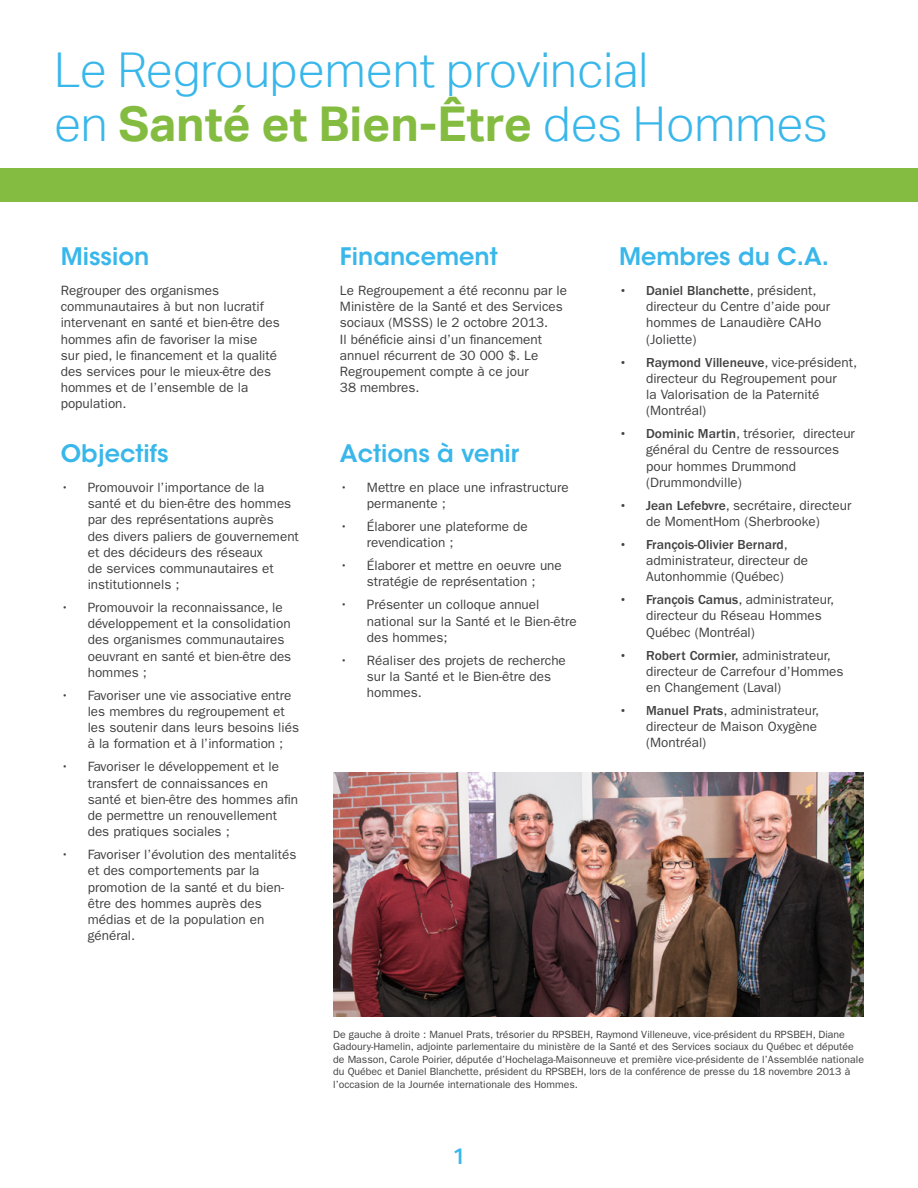
<style>
.page{position:relative;width:918px;height:1188px;background:#fff}
.page>*{position:absolute;margin:0;border:0;box-sizing:border-box;transform-origin:0 0}
.t1{font:300 48px/54px "Aktiv Grotesk";color:#39b7ea}
.t2{font:600 24px "ITC Avant Garde Std";color:#39b7ea}
.t3{font:500 22.5px "Aktiv Grotesk";color:#39b7ea}
.t4{font:13.5px/16.2px "ITC Franklin Gothic Std";color:#414042}
.t5{font:10.5px/12.6px "ITC Franklin Gothic Std";color:#414042}
.s1{font-weight:700;color:#84bc41}
.s2{font-weight:500}
</style>
<div class="page">
<div style="left:0;top:168px;width:918px;height:34px;background:#84bc41"></div>
<img style="left:333px;top:772px;width:531px;height:245px">
<h1 class="t1" style="left:54px;top:43px;width:775px">Le Regroupement provincial<br>en <span class="s1">Santé et Bien-Être</span> des Hommes</h1>
<h2 class="t2" style="left:61px;top:241px;width:90px">Mission</h2>
<p class="t4" style="left:61px;top:282px;width:221px">Regrouper des organismes communautaires à but non lucratif intervenant en santé et bien-être des hommes afin de favoriser la mise<br>sur pied, le financement et la qualité des services pour le mieux-être des hommes et de l’ensemble de la population.</p>
<h2 class="t2" style="left:61px;top:438px;width:109px">Objectifs</h2>
<p class="t4" style="left:88px;top:479px;width:213px;text-indent:-27px">• Promouvoir l’importance de la santé et du bien-être des hommes par des représentations auprès<br>des divers paliers de gouvernement et des décideurs des réseaux<br>de services communautaires et institutionnels ;</p>
<p class="t4" style="left:88px;top:600px;width:205px;text-indent:-27px">• Promouvoir la reconnaissance, le développement et la consolidation des organismes communautaires oeuvrant en santé et bien-être des hommes ;</p>
<p class="t4" style="left:88px;top:687px;width:213px;text-indent:-27px">• Favoriser une vie associative entre les membres du regroupement et les soutenir dans leurs besoins liés à la formation et à l’information ;</p>
<p class="t4" style="left:88px;top:759px;width:212px;text-indent:-27px">• Favoriser le développement et le transfert de connaissances en santé et bien-être des hommes afin de permettre un renouvellement des pratiques sociales ;</p>
<p class="t4" style="left:88px;top:847px;width:210px;text-indent:-27px">• Favoriser l’évolution des mentalités et des comportements par la promotion de la santé et du bien&shy;être des hommes auprès des médias et de la population en général.</p>
<h2 class="t2" style="left:340px;top:241px;width:159px">Financement</h2>
<p class="t4" style="left:340px;top:282px;width:229px">Le Regroupement a été reconnu par le<br>Ministère de la Santé et des Services sociaux (MSSS) le 2 octobre 2013.<br>Il bénéficie ainsi d’un financement annuel récurrent de 30 000 $. Le<br>Regroupement compte à ce jour<br>38 membres.</p>
<h2 class="t2" style="left:340px;top:438px;width:181px">Actions à venir</h2>
<p class="t4" style="left:367px;top:479px;width:203px;text-indent:-27px">• Mettre en place une infrastructure permanente ;</p>
<p class="t4" style="left:367px;top:519px;width:162px;text-indent:-27px">• Élaborer une plateforme de revendication ;</p>
<p class="t4" style="left:340px;top:558px;width:223px;text-align:center">• Élaborer et mettre en oeuvre une stratégie de représentation ;</p>
<p class="t4" style="left:367px;top:597px;width:211px;text-indent:-27px">• Présenter un colloque annuel national sur la Santé et le Bien-être des hommes;</p>
<p class="t4" style="left:367px;top:652px;width:200px;text-indent:-27px">• Réaliser des projets de recherche sur la Santé et le Bien-être des hommes.</p>
<h2 class="t2" style="left:619px;top:241px;width:212px">Membres du C.A.</h2>
<p class="t4" style="left:646px;top:282px;width:186px;text-indent:-27px"><span class="s2">• Daniel Blanchette</span>, président, directeur du Centre d’aide pour hommes de Lanaudière CAHo (Joliette)</p>
<p class="t4" style="left:646px;top:354px;width:213px;text-indent:-27px"><span class="s2">• Raymond Villeneuve</span>, vice-président, directeur du Regroupement pour<br>la Valorisation de la Paternité (Montréal)</p>
<p class="t4" style="left:646px;top:426px;width:210px;text-indent:-27px"><span class="s2">• Dominic Martin</span>, trésorier, directeur général du Centre de ressources pour hommes Drummond (Drummondville)</p>
<p class="t4" style="left:619px;top:497px;width:234px;text-align:center"><span class="s2">• Jean Lefebvre</span>, secrétaire, directeur de MomentHom (Sherbrooke)</p>
<p class="t4" style="left:646px;top:536px;width:164px;text-indent:-27px"><span class="s2">• François-Olivier Bernard</span>, administrateur, directeur de<br>Autonhommie (Québec)</p>
<p class="t4" style="left:646px;top:592px;width:189px;text-indent:-27px"><span class="s2">• François Camus</span>, administrateur, directeur du Réseau Hommes<br>Québec (Montréal)</p>
<p class="t4" style="left:646px;top:647px;width:199px;text-indent:-27px"><span class="s2">• Robert Cormier,</span> administrateur, directeur de Carrefour d’Hommes en Changement (Laval)</p>
<p class="t4" style="left:646px;top:702px;width:175px;text-indent:-27px"><span class="s2">• Manuel Prats</span>, administrateur, directeur de Maison Oxygène (Montréal)</p>
<p class="t5" style="left:333px;top:1028px;width:532px">De gauche à droite : Manuel Prats, trésorier du RPSBEH, Raymond Villeneuve, vice-président du RPSBEH, Diane Gadoury-Hamelin, adjointe parlementaire du ministère de la Santé et des Services sociaux du Québec et députée de Masson, Carole Poirier, députée d’Hochelaga-Maisonneuve et première vice-présidente de l’Assemblée nationale du Québec et Daniel Blanchette, président du RPSBEH, lors de la conférence de presse du 18 novembre 2013 à l’occasion de la Journée internationale des Hommes.</p>
<h3 class="t3" style="left:452px;top:1142px;width:15px">1</h3>
</div>
